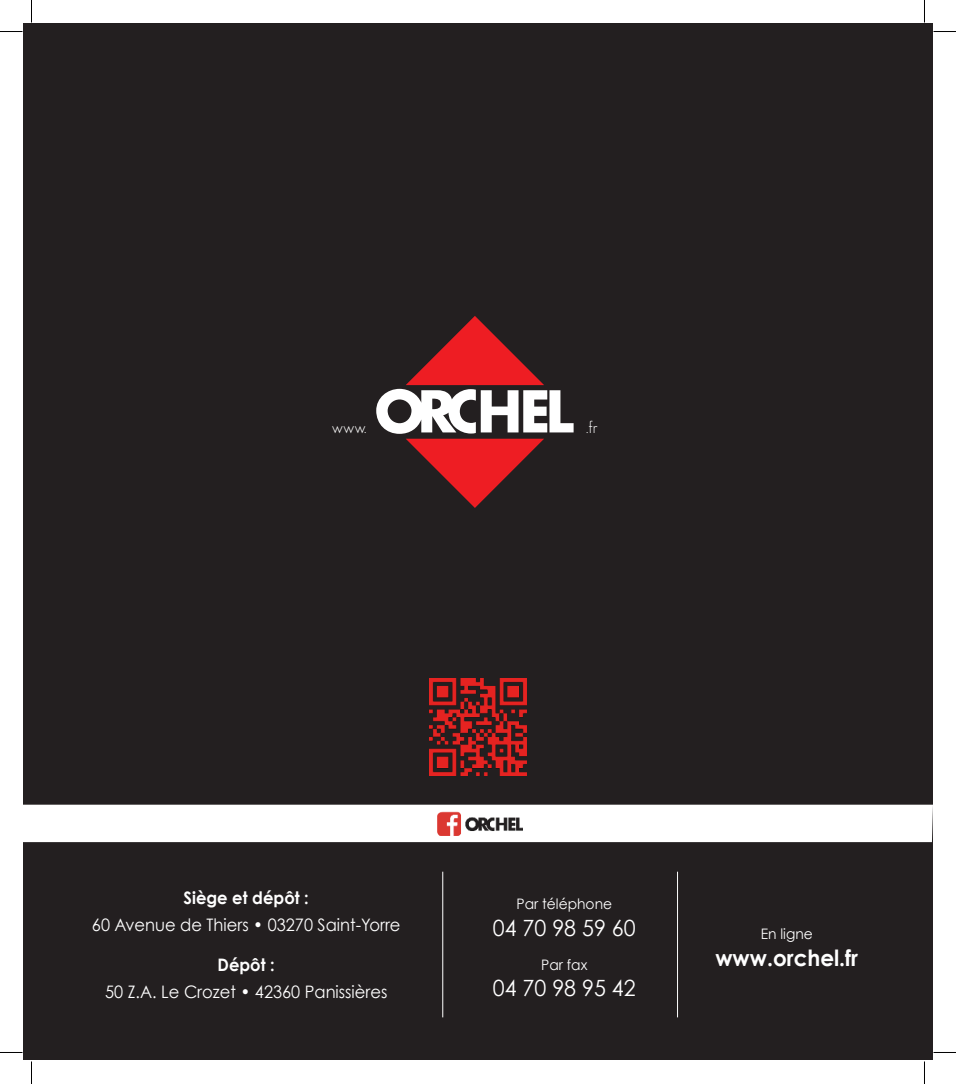
<style>
.page{position:relative;width:956px;height:1084px;background:#fff}
.page>*{position:absolute;margin:0;border:0;box-sizing:border-box;transform-origin:0 0}
.t1{font:22.35px "Century Gothic";color:#fff;scale:.96 1}
.t2{font:700 22.35px "Century Gothic";color:#fff;scale:.96 1}
.t3{font:17.25px "Century Gothic";color:#fff;scale:.95 1}
.t4{font:700 17.25px "Century Gothic";color:#fff;scale:.95 1}
.t5{font:300 16.5px "Geosans";color:#fff}
.t6{font:14.4px "Century Gothic";color:#fff;scale:.96 1}
</style>
<div class="page">
<div style="left:23px;top:23px;width:910px;height:1036px;background:#231f20"></div>
<div style="left:23px;top:804px;width:910px;height:38px;background:#fff"></div>
<div style="left:433px;top:809px;width:90px;height:28px;background:#fff"></div>
<img style="left:437px;top:811px;width:86px;height:25px">
<hr style="left:442px;top:871px;width:1px;height:146px;background:#fff">
<hr style="left:677px;top:871px;width:1px;height:146px;background:#fff">
<svg style="left:376px;top:316px;width:198px;height:192px"></svg>
<img style="left:430px;top:678px;width:96px;height:97px">
<svg style="left:0;top:31px;width:23px;height:1px"></svg>
<svg style="left:933px;top:31px;width:23px;height:1px"></svg>
<svg style="left:0;top:1052px;width:23px;height:1px"></svg>
<svg style="left:933px;top:1052px;width:23px;height:1px"></svg>
<svg style="left:31px;top:0;width:1px;height:23px"></svg>
<svg style="left:31px;top:1061px;width:1px;height:22px"></svg>
<svg style="left:924px;top:0;width:1px;height:23px"></svg>
<svg style="left:924px;top:1061px;width:1px;height:22px"></svg>
<p class="t5" style="left:332px;top:418px;width:36px">www.</p>
<p class="t5" style="left:587px;top:418px;width:13px">.fr</p>
<p class="t4" style="left:184px;top:890px;width:133px">Siège et dépôt :</p>
<p class="t3" style="left:92px;top:917px;width:326px">60 Avenue de Thiers • 03270 Saint-Yorre</p>
<p class="t4" style="left:218px;top:957px;width:62px">Dépôt :</p>
<p class="t3" style="left:105px;top:984px;width:299px">50 Z.A. Le Crozet • 42360 Panissières</p>
<p class="t6" style="left:516px;top:898px;width:101px">Par téléphone</p>
<p class="t1" style="left:493px;top:918px;width:150px">04 70 98 59 60</p>
<p class="t6" style="left:541px;top:958px;width:50px">Par fax</p>
<p class="t1" style="left:493px;top:978px;width:150px">04 70 98 95 42</p>
<p class="t6" style="left:761px;top:928px;width:56px">En ligne</p>
<p class="t2" style="left:715px;top:947px;width:150px">www.orchel.fr</p>
</div>
